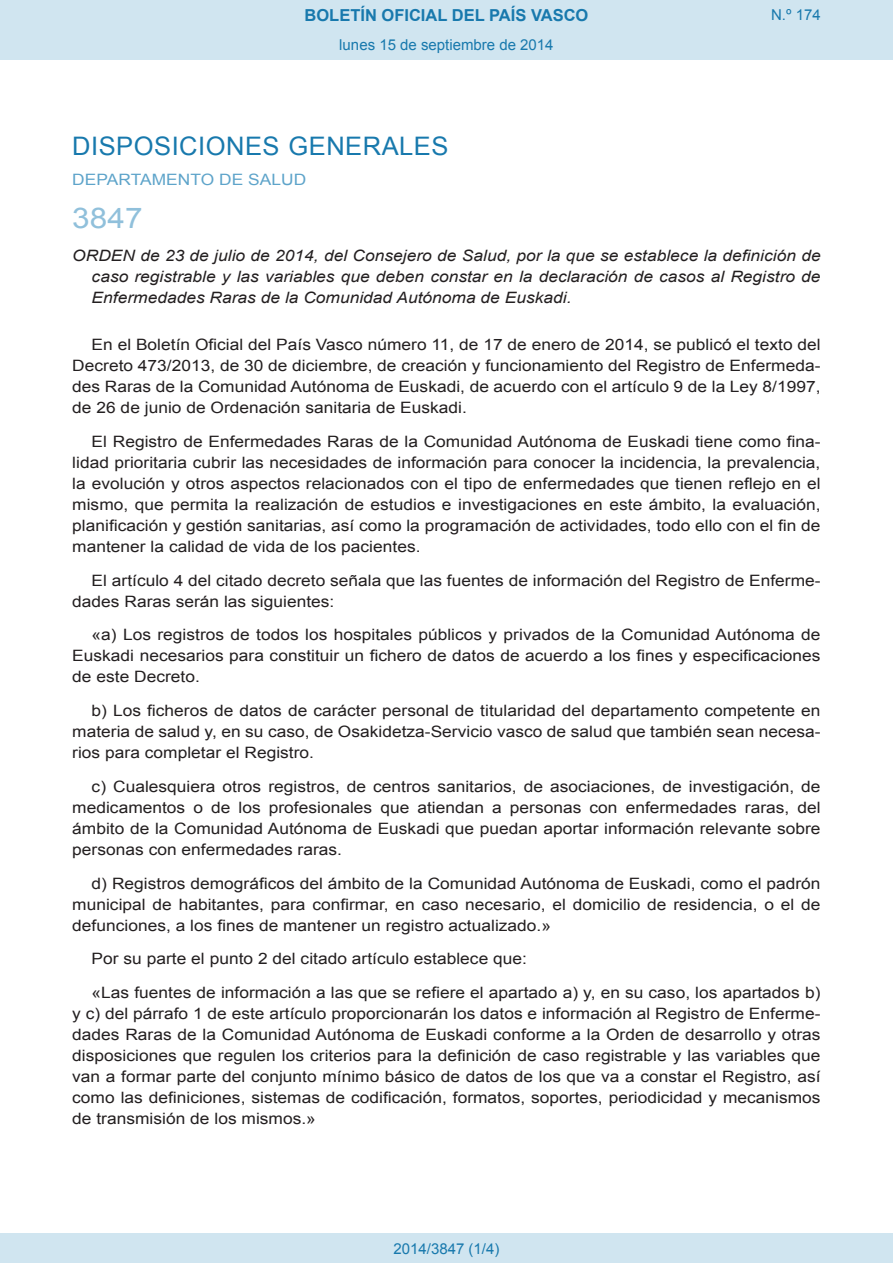
<style>
.page{position:relative;width:893px;height:1263px;background:#fff}
.page>*{position:absolute;margin:0;border:0;box-sizing:border-box;transform-origin:0 0}
.BOPVOrden{font:28.5px "Arial";color:#90c0db;scale:1.11 1}
.BOPVSeccion{font:25.5px "Arial";letter-spacing:.02em;color:#1879ad}
.t1{font:700 16.5px "Arial";color:#1879ad}
.BOPVDetalle{font:15.6px/21px "Arial";color:#231f20;text-align:justify;scale:1.11 1}
.BOPVTitulo{font:italic 15.6px/21px "Arial";color:#231f20;text-align:justify;scale:1.11 1}
.BOPVOrganismo{font:15.6px "Arial";letter-spacing:.005em;color:#5ea4ca;scale:1.11 1}
.Paginacion_Centro{font:15px "Arial";color:#1879ad}
</style>
<div class="page">
<div style="left:0;top:0;width:893px;height:60px;background:#d0e5f0"></div>
<div style="left:0;top:1233px;width:893px;height:30px;background:#d0e5f0"></div>
<p class="t1" style="left:305px;top:4px;width:285px">BOLETÍN OFICIAL DEL PAÍS VASCO</p>
<p class="Paginacion_Centro" style="left:339px;top:35px;width:216px">lunes 15 de septiembre de 2014</p>
<p class="Paginacion_Centro" style="left:771px;top:5px;width:51px">N.º 174</p>
<p class="BOPVSeccion" style="left:72px;top:129px;width:378px">DISPOSICIONES GENERALES</p>
<p class="BOPVOrganismo" style="left:72px;top:169px;width:212px">DEPARTAMENTO DE SALUD</p>
<p class="BOPVOrden" style="left:72px;top:199px;width:65px">3847</p>
<p class="BOPVTitulo" style="left:92px;top:246px;width:658px;text-indent:-19px">ORDEN de 23 de julio de 2014, del Consejero de Salud, por la que se establece la definición de caso registrable y las variables que deben constar en la declaración de casos al Registro de Enfermedades Raras de la Comunidad Autónoma de Euskadi.</p>
<p class="BOPVDetalle" style="left:72px;top:334px;width:676px;text-indent:19px">En el Boletín Oficial del País Vasco número 11, de 17 de enero de 2014, se publicó el texto del Decreto 473/2013, de 30 de diciembre, de creación y funcionamiento del Registro de Enfermeda&shy;des Raras de la Comunidad Autónoma de Euskadi, de acuerdo con el artículo 9 de la Ley 8/1997, de 26 de junio de Ordenación sanitaria de Euskadi.</p>
<p class="BOPVDetalle" style="left:72px;top:431px;width:676px;text-indent:19px">El Registro de Enfermedades Raras de la Comunidad Autónoma de Euskadi tiene como fina&shy;lidad prioritaria cubrir las necesidades de información para conocer la incidencia, la prevalencia, la evolución y otros aspectos relacionados con el tipo de enfermedades que tienen reflejo en el mismo, que permita la realización de estudios e investigaciones en este ámbito, la evaluación, planificación y gestión sanitarias, así como la programación de actividades, todo ello con el fin de mantener la calidad de vida de los pacientes.</p>
<p class="BOPVDetalle" style="left:72px;top:570px;width:676px;text-indent:19px">El artículo 4 del citado decreto señala que las fuentes de información del Registro de Enferme&shy;dades Raras serán las siguientes:</p>
<p class="BOPVDetalle" style="left:72px;top:624px;width:676px;text-indent:19px">«a) Los registros de todos los hospitales públicos y privados de la Comunidad Autónoma de Euskadi necesarios para constituir un fichero de datos de acuerdo a los fines y especificaciones de este Decreto.</p>
<p class="BOPVDetalle" style="left:72px;top:700px;width:676px;text-indent:19px">b) Los ficheros de datos de carácter personal de titularidad del departamento competente en materia de salud y, en su caso, de Osakidetza-Servicio vasco de salud que también sean necesa&shy;rios para completar el Registro.</p>
<p class="BOPVDetalle" style="left:72px;top:776px;width:676px;text-indent:19px">c) Cualesquiera otros registros, de centros sanitarios, de asociaciones, de investigación, de medicamentos o de los profesionales que atiendan a personas con enfermedades raras, del ámbito de la Comunidad Autónoma de Euskadi que puedan aportar información relevante sobre personas con enfermedades raras.</p>
<p class="BOPVDetalle" style="left:72px;top:873px;width:676px;text-indent:19px">d) Registros demográficos del ámbito de la Comunidad Autónoma de Euskadi, como el padrón municipal de habitantes, para confirmar, en caso necesario, el domicilio de residencia, o el de defunciones, a los fines de mantener un registro actualizado.»</p>
<p class="BOPVDetalle" style="left:92px;top:948px;width:394px">Por su parte el punto 2 del citado artículo establece que:</p>
<p class="BOPVDetalle" style="left:72px;top:982px;width:676px;text-indent:19px">«Las fuentes de información a las que se refiere el apartado a) y, en su caso, los apartados b) y c) del párrafo 1 de este artículo proporcionarán los datos e información al Registro de Enferme&shy;dades Raras de la Comunidad Autónoma de Euskadi conforme a la Orden de desarrollo y otras disposiciones que regulen los criterios para la definición de caso registrable y las variables que van a formar parte del conjunto mínimo básico de datos de los que va a constar el Registro, así como las definiciones, sistemas de codificación, formatos, soportes, periodicidad y mecanismos de transmisión de los mismos.»</p>
<p class="Paginacion_Centro" style="left:393px;top:1238px;width:107px">2014/3847 (1/4)</p>
</div>
